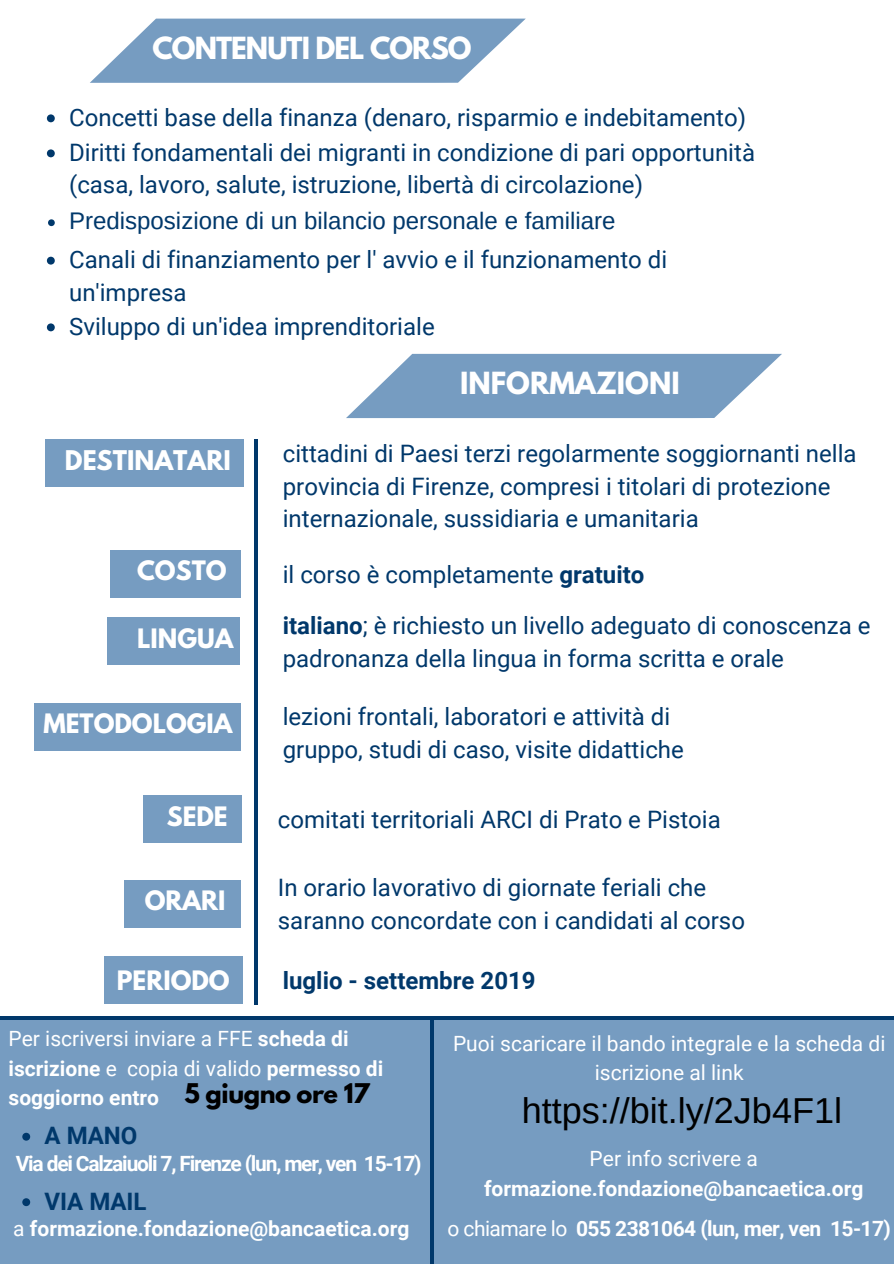
<style>
.page{position:relative;width:894px;height:1264px;background:#fff}
.page>*{position:absolute;margin:0;border:0;box-sizing:border-box;transform-origin:0 0}
.t1{font:36px "Arimo";color:#000}
.t2{font:700 27px "League Spartan";letter-spacing:-.035em;color:#fff}
.t3{font:700 27px "League Spartan";color:#fff}
.t4{font:24px/32.7px "Roboto";color:#00386b}
.t5{font:24px "Arimo";color:#00386b}
.t6{font:700 24px "Roboto";color:#00386b}
.t7{font:700 24px "League Spartan";letter-spacing:-.02em;color:#000}
.t8{font:700 24px "League Spartan";color:#fff}
.t9{font:700 23.7px "League Spartan";color:#fff}
.t10{font:700 21px/29.2px "Roboto";color:#fff}
.t11{font:21px/29.2px "Roboto";color:#fff;text-align:center}
.t12{font:700 21px "Roboto";letter-spacing:-.06em;color:#fff}
.s1{font-weight:700}
.s2{font-weight:400}
</style>
<div class="page">
<svg style="left:90px;top:19px;width:435px;height:64px;background:#8babca"></svg>
<svg style="left:47px;top:114px;width:8px;height:8px"></svg>
<svg style="left:47px;top:149px;width:8px;height:8px"></svg>
<svg style="left:48px;top:219px;width:7px;height:7px"></svg>
<svg style="left:47px;top:257px;width:8px;height:7px"></svg>
<svg style="left:47px;top:323px;width:8px;height:8px"></svg>
<svg style="left:346px;top:354px;width:435px;height:64px;background:#8aabca"></svg>
<div style="left:46px;top:439px;width:198px;height:48px;background:#769cc1"></div>
<div style="left:110px;top:550px;width:131px;height:47px;background:#769cc1"></div>
<div style="left:107px;top:617px;width:133px;height:48px;background:#769cc1"></div>
<hr style="left:255px;top:440px;width:3px;height:565px;background:#00386b">
<div style="left:34px;top:703px;width:206px;height:47px;background:#769cc1"></div>
<div style="left:144px;top:795px;width:98px;height:47px;background:#769cc1"></div>
<div style="left:124px;top:880px;width:116px;height:47px;background:#769cc1"></div>
<div style="left:104px;top:956px;width:139px;height:48px;background:#769cc1"></div>
<div style="left:0;top:1018px;width:893px;height:245px;background:#769cc1"></div>
<hr style="left:0;top:1016px;width:893px;height:4px;background:#00386b">
<hr style="left:430px;top:1018px;width:4px;height:245px;background:#00386b">
<svg style="left:22px;top:1132px;width:8px;height:8px"></svg>
<svg style="left:22px;top:1198px;width:8px;height:8px"></svg>
<p class="t2" style="left:152px;top:34px;width:320px">CONTENUTI DEL CORSO</p>
<p class="t4" style="left:69px;top:100px;width:687px;line-height:35px">Concetti base della finanza (denaro, risparmio e indebitamento)<br>Diritti fondamentali dei migranti in condizione di pari opportunità</p>
<p class="t4" style="left:69px;top:169px;width:575px">(casa, lavoro, salute, istruzione, libertà di circolazione)</p>
<p class="t5" style="left:69px;top:208px;width:547px">Predisposizione di un bilancio personale e familiare</p>
<p class="t4" style="left:69px;top:243px;width:599px;line-height:33.3px">Canali di finanziamento per l' avvio e il funzionamento di un'impresa<br>Sviluppo di un'idea imprenditoriale</p>
<p class="t3" style="left:460px;top:369px;width:221px">INFORMAZIONI</p>
<p class="t8" style="left:65px;top:448px;width:167px">DESTINATARI</p>
<p class="t4" style="left:283px;top:437px;width:575px">cittadini di Paesi terzi regolarmente soggiornanti nella provincia di Firenze, compresi i titolari di protezione internazionale, sussidiaria e umanitaria</p>
<p class="t9" style="left:137px;top:558px;width:91px">COSTO</p>
<p class="t4" style="left:283px;top:558px;width:363px">il corso è completamente <span class="s1">gratuito</span></p>
<p class="t9" style="left:137px;top:626px;width:98px">LINGUA</p>
<p class="t4" style="left:283px;top:609px;width:589px"><span class="s1">italiano</span>; è richiesto un livello adeguato di conoscenza e padronanza della lingua in forma scritta e orale</p>
<p class="t9" style="left:43px;top:711px;width:191px">METODOLOGIA</p>
<p class="t4" style="left:283px;top:700px;width:402px">lezioni frontali, laboratori e attività di gruppo, studi di caso, visite didattiche</p>
<p class="t9" style="left:167px;top:804px;width:62px">SEDE</p>
<p class="t4" style="left:278px;top:803px;width:444px">comitati territoriali ARCI di Prato e Pistoia</p>
<p class="t9" style="left:145px;top:889px;width:82px">ORARI</p>
<p class="t4" style="left:278px;top:871px;width:468px">In orario lavorativo di giornate feriali che saranno concordate con i candidati al corso</p>
<p class="t9" style="left:117px;top:969px;width:114px">PERIODO</p>
<p class="t6" style="left:283px;top:967px;width:254px">luglio - settembre 2019</p>
<p class="t10" style="left:9px;top:1024px;width:376px"><span class="s2">Per iscriversi inviare a FFE</span> scheda di iscrizione <span class="s2">e copia di valido</span> permesso di soggiorno entro</p>
<p class="t6" style="left:44px;top:1121px;width:94px">A MANO</p>
<p class="t12" style="left:16px;top:1151px;width:407px">Via dei Calzaiuoli 7, Firenze (lun, mer, ven 15-17)</p>
<p class="t6" style="left:44px;top:1187px;width:104px">VIA MAIL</p>
<p class="t10" style="left:13px;top:1214px;width:397px"><span class="s2">a</span> formazione.fondazione@bancaetica.org</p>
<p class="t11" style="left:453px;top:1028px;width:434px">Puoi scaricare il bando integrale e la scheda di iscrizione al link</p>
<p class="t7" style="left:184px;top:1081px;width:186px">5 giugno ore 17</p>
<h1 class="t1" style="left:521px;top:1090px;width:322px">https://bit.ly/2Jb4F1l</h1>
<p class="t11" style="left:589px;top:1143px;width:170px">Per info scrivere a</p>
<p class="t10" style="left:447px;top:1168px;width:445px;line-height:39.9px;text-align:center">formazione.fondazione@bancaetica.org<br><span class="s2">o chiamare lo</span> 055 2381064 (lun, mer, ven 15-17)</p>
</div>
